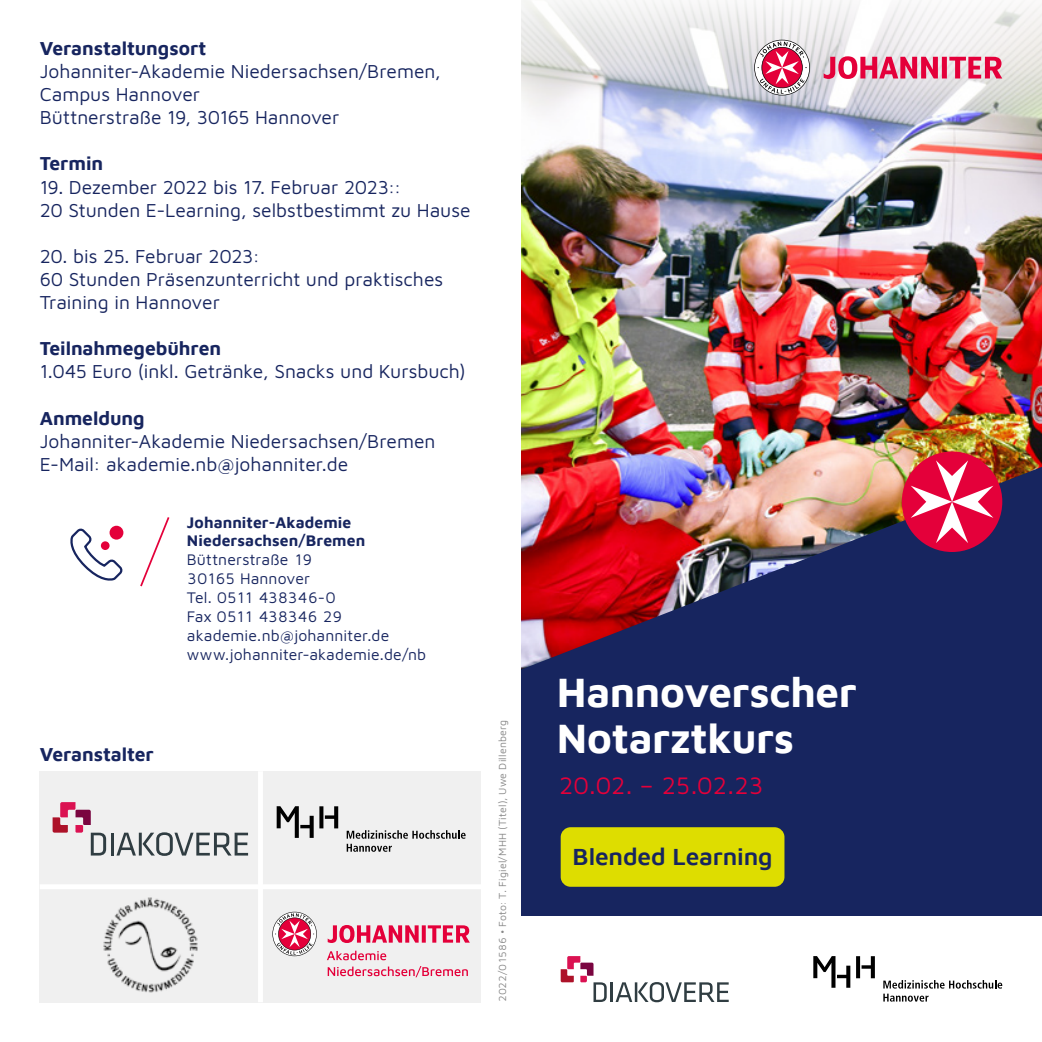
<style>
.page{position:relative;width:1042px;height:1042px;background:#fff}
.page>*{position:absolute;margin:0;border:0;box-sizing:border-box;transform-origin:0 0}
.t1{font:700 42px/46.2px "Maven Johanniter";letter-spacing:-.01em;color:#fff}
.t2{font:24.5px "Maven Johanniter";letter-spacing:-.055em;color:#e4003a}
.t3{font:600 24.5px "Maven Johanniter";letter-spacing:-.005em;color:#17255f}
.t4{font:19.25px/23.1px "Maven Johanniter";color:#17255f}
.t5{font:700 19.25px "Maven Johanniter";letter-spacing:-.005em;color:#17255f}
.t6{font:15.75px/18.9px "Maven Johanniter";letter-spacing:.01em;color:#17255f}
.t7{font:700 15.75px/18.9px "Maven Johanniter";letter-spacing:.005em;color:#17255f}
.t8{font:10.5px "Maven Johanniter";letter-spacing:.025em;color:#878787}
</style>
<div class="page">
<img style="left:521px;top:184px;width:521px;height:283px">
<img style="left:521px;top:0;width:521px;height:184px">
<svg style="left:521px;top:467px;width:521px;height:449px;background:#3d305e"></svg>
<div style="left:902px;top:451px;width:100px;height:101px;background:#e4003a;border-radius:50%"></div>
<svg style="left:910px;top:460px;width:83px;height:83px"></svg>
<div style="left:561px;top:827px;width:223px;height:60px;background:#dedd00;border-radius:10px"></div>
<svg style="left:561px;top:956px;width:46px;height:46px"></svg>
<hr style="left:610px;top:982px;width:3px;height:20px;background:#303d42">
<svg style="left:615px;top:982px;width:114px;height:20px"></svg>
<svg style="left:813px;top:956px;width:37px;height:32px"></svg>
<svg style="left:856px;top:956px;width:19px;height:22px"></svg>
<svg style="left:883px;top:980px;width:119px;height:21px"></svg>
<svg style="left:70px;top:526px;width:54px;height:55px"></svg>
<div style="left:101px;top:541px;width:9px;height:9px;background:#e4003a;border-radius:50%"></div>
<div style="left:110px;top:526px;width:13px;height:13px;background:#e4003a;border-radius:50%"></div>
<svg style="left:140px;top:517px;width:30px;height:70px"></svg>
<svg style="left:754px;top:40px;width:248px;height:55px"></svg>
<div style="left:40px;top:771px;width:441px;height:231px;background:#f0f0f0"></div>
<svg style="left:53px;top:802px;width:53px;height:53px"></svg>
<hr style="left:111px;top:832px;width:2px;height:23px;background:#303d42">
<svg style="left:116px;top:832px;width:132px;height:24px"></svg>
<svg style="left:277px;top:806px;width:61px;height:32px"></svg>
<svg style="left:347px;top:830px;width:119px;height:22px"></svg>
<svg style="left:272px;top:912px;width:198px;height:48px"></svg>
<svg style="left:328px;top:966px;width:140px;height:11px"></svg>
<div style="left:258px;top:771px;width:5px;height:231px;background:#fff"></div>
<div style="left:40px;top:884px;width:441px;height:5px;background:#fff"></div>
<img style="left:103px;top:897px;width:95px;height:96px">
<p class="t5" style="left:40px;top:35px;width:168px">Veranstaltungsort</p>
<p class="t4" style="left:40px;top:59px;width:403px">Johanniter-Akademie Niedersachsen/Bremen,<br>Campus Hannover<br>Büttnerstraße 19, 30165 Hannover</p>
<p class="t5" style="left:40px;top:150px;width:65px">Termin</p>
<p class="t4" style="left:40px;top:174px;width:432px">19. Dezember 2022 bis 17. Februar 2023::<br>20 Stunden E-Learning, selbstbestimmt zu Hause</p>
<p class="t4" style="left:40px;top:243px;width:405px">20. bis 25. Februar 2023:<br>60 Stunden Präsenzunterricht und praktisches<br>Training in Hannover</p>
<p class="t5" style="left:40px;top:335px;width:183px">Teilnahmegebühren</p>
<p class="t4" style="left:40px;top:359px;width:428px">1.045 Euro (inkl. Getränke, Snacks und Kursbuch)</p>
<p class="t5" style="left:40px;top:404px;width:106px">Anmeldung</p>
<p class="t4" style="left:40px;top:428px;width:397px">Johanniter-Akademie Niedersachsen/Bremen<br>E-Mail: akademie.nb@johanniter.de</p>
<p class="t7" style="left:187px;top:511px;width:180px">Johanniter-Akademie<br>Niedersachsen/Bremen</p>
<p class="t6" style="left:187px;top:549px;width:241px">Büttnerstraße 19<br>30165 Hannover<br>Tel. 0511 438346-0<br>Fax 0511 438346 29 akademie.nb@johanniter.de www.johanniter-akademie.de/nb</p>
<p class="t5" style="left:40px;top:740px;width:116px">Veranstalter</p>
<p class="t8" style="left:495px;top:1002px;width:284px;rotate:-90deg">2022/01586 • Foto: T. Figiel/MHH (Titel), Uwe Dillenberg</p>
<h1 class="t1" style="left:557px;top:666px;width:301px">Hannoverscher<br>Notarztkurs</h1>
<p class="t2" style="left:558px;top:769px;width:208px">20.02. – 25.02.23</p>
<p class="t3" style="left:572px;top:839px;width:201px">Blended Learning</p>
</div>
